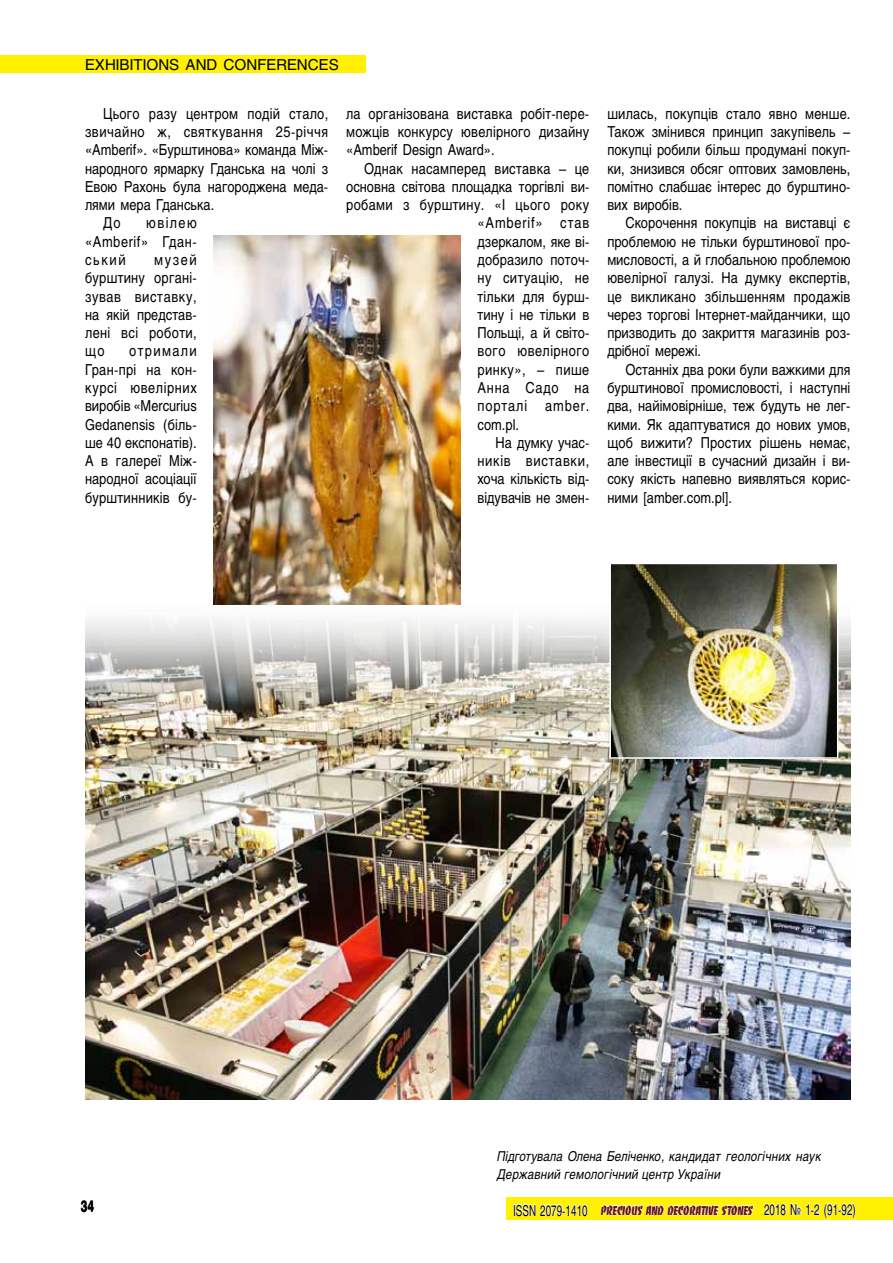
<style>
.page{position:relative;width:893px;height:1263px;background:#fff}
.page>*{position:absolute;margin:0;border:0;box-sizing:border-box;transform-origin:0 0}
.t1{font:15px/18.3px "Helios";color:#000;text-align:justify;scale:.85 1}
.t2{font:15px "Helios";color:#000;scale:.65 1}
.t3{font:15px "Helios";color:#000}
.t4{font:15px "Helios";letter-spacing:.04em;color:#000;scale:.85 1}
.t5{font:15px "Helios";letter-spacing:.02em;color:#000;scale:.85 1}
.t6{font:15px "Helios";letter-spacing:.025em;color:#000;scale:.85 1}
.t7{font:15px "Helios";letter-spacing:.035em;color:#000;scale:.85 1}
.t8{font:15px "Helios";letter-spacing:.065em;color:#000;scale:.85 1}
.t9{font:15px "Helios";letter-spacing:.07em;color:#000;scale:.85 1}
.t10{font:700 15px "Helios";color:#000;scale:.8 1}
.t11{font:italic 13.5px/18.3px "Helios";letter-spacing:.02em;color:#000;scale:.85 1}
.s1{font-family:"Banco Heavy C";font-size:13.5px;color:#671315}
</style>
<div class="page">
<div style="left:506px;top:1197px;width:387px;height:23px;background:#fff100"></div>
<div style="left:0;top:55px;width:365px;height:17px;background:#fff100"></div>
<img style="left:85px;top:598px;width:765px;height:502px">
<img style="left:214px;top:235px;width:247px;height:370px">
<img style="left:612px;top:566px;width:223px;height:190px">
<div style="left:609px;top:563px;width:229px;height:196px;border:2px solid #fff"></div>
<svg style="left:513px;top:1203px;width:343px;height:16px"></svg>
<p class="t3" style="left:85px;top:55px;width:112px">EXHIBITIONS and</p>
<p class="t3" style="left:224px;top:55px;width:117px">CONFERENCES</p>
<p class="t5" style="left:103px;top:104px;width:266px">Цього разу центром подій стало,</p>
<p class="t4" style="left:85px;top:123px;width:288px">звичайно ж, святкування 25-річчя</p>
<p class="t1" style="left:85px;top:141px;width:288px">«Amberif». «Бурштинова» команда Між-</p>
<p class="t1" style="left:85px;top:159px;width:288px">народного ярмарку Гданська на чолі з</p>
<p class="t1" style="left:85px;top:177px;width:288px">Евою Рахонь була нагороджена меда-</p>
<p class="t1" style="left:85px;top:195px;width:154px">лями мера Гданська.</p>
<p class="t1" style="left:103px;top:214px;width:22px">До</p>
<p class="t3" style="left:85px;top:55px;width:117px">CONFERE CES</p>
<p class="t1" style="left:85px;top:214px;width:133px;text-indent:61px">ювілею «Amberif» Гдан&shy;ський</p>
<p class="t1" style="left:85px;top:250px;width:133px;text-indent:69px">музей бурштину органі&shy;зував виставку, на якій представ&shy;лені всі роботи, що</p>
<p class="t1" style="left:85px;top:342px;width:133px;text-indent:44px">отримали Гран-прі на кон&shy;курсі ювелірних виробів «Mercurius Gedanensis (біль&shy;ше 40 експонатів).<br>А в галереї Між&shy;народної асоціації бурштинників бу-</p>
<p class="t1" style="left:346px;top:104px;width:288px">ла організована виставка робіт-пере&shy;можців конкурсу ювелірного дизайну «Amberif Design Award».</p>
<p class="t1" style="left:364px;top:159px;width:266px">Однак насамперед виставка – це</p>
<p class="t1" style="left:346px;top:177px;width:288px">основна світова площадка торгівлі ви-</p>
<p class="t6" style="left:346px;top:196px;width:287px">робами з бурштину. «І цього року</p>
<p class="t8" style="left:478px;top:214px;width:133px">«Amberif» став</p>
<p class="t1" style="left:478px;top:232px;width:133px">дзеркалом, яке ві-</p>
<p class="t1" style="left:478px;top:250px;width:133px">добразило поточ-</p>
<p class="t1" style="left:478px;top:269px;width:133px">ну ситуацію, не</p>
<p class="t1" style="left:478px;top:287px;width:133px">тільки для бурш-</p>
<p class="t1" style="left:478px;top:305px;width:133px">тину і не тільки в</p>
<p class="t1" style="left:478px;top:323px;width:133px">Польщі, а й світо-</p>
<p class="t7" style="left:478px;top:342px;width:133px">вого ювелірного</p>
<p class="t1" style="left:478px;top:360px;width:133px">ринку», – пише</p>
<p class="t1" style="left:478px;top:378px;width:133px">Анна Садо на</p>
<p class="t9" style="left:478px;top:397px;width:133px">порталі amber.</p>
<p class="t1" style="left:478px;top:415px;width:50px">com.pl.</p>
<p class="t1" style="left:496px;top:433px;width:112px">На думку учас-</p>
<p class="t1" style="left:478px;top:451px;width:133px">ників виставки,</p>
<p class="t1" style="left:478px;top:470px;width:133px">хоча кількість від-</p>
<p class="t1" style="left:478px;top:488px;width:133px">відувачів не змен-</p>
<p class="t1" style="left:607px;top:104px;width:288px">шилась, покупців стало явно менше.<br>Також змінився принцип закупівель – покупці робили більш продумані покуп&shy;ки, знизився обсяг оптових замовлень, помітно слабшає інтерес до бурштино&shy;вих виробів.</p>
<p class="t1" style="left:607px;top:214px;width:288px;text-indent:18px">Скорочення покупців на виставці є проблемою не тільки бурштинової про&shy;мисловості, а й глобальною проблемою ювелірної галузі. На думку експертів, це викликано збільшенням продажів через торгові Інтернет-майданчики, що призводить до закриття магазинів роз&shy;дрібної мережі.</p>
<p class="t1" style="left:607px;top:360px;width:288px;text-indent:18px">Останніх два роки були важкими для бурштинової промисловості, і наступні два, найімовірніше, теж будуть не лег&shy;кими. Як адаптуватися до нових умов, щоб вижити? Простих рішень немає, але інвестиції в сучасний дизайн і ви&shy;соку якість напевно виявляться корис&shy;ними [amber.com.pl].</p>
<p class="t11" style="left:497px;top:1147px;width:382px">Пiдготувала Олена Белiченко, кандидат геологічних наук<br>Державний гемологiчний центр України</p>
<p class="t10" style="left:81px;top:1198px;width:18px">34</p>
<p class="t2" style="left:513px;top:1200px;width:528px">ISSN 2079-1410 <span class="s1">PRECIOUS AND DECORATIVE STONES</span> 2018 № 1-2 (91-92)</p>
</div>
